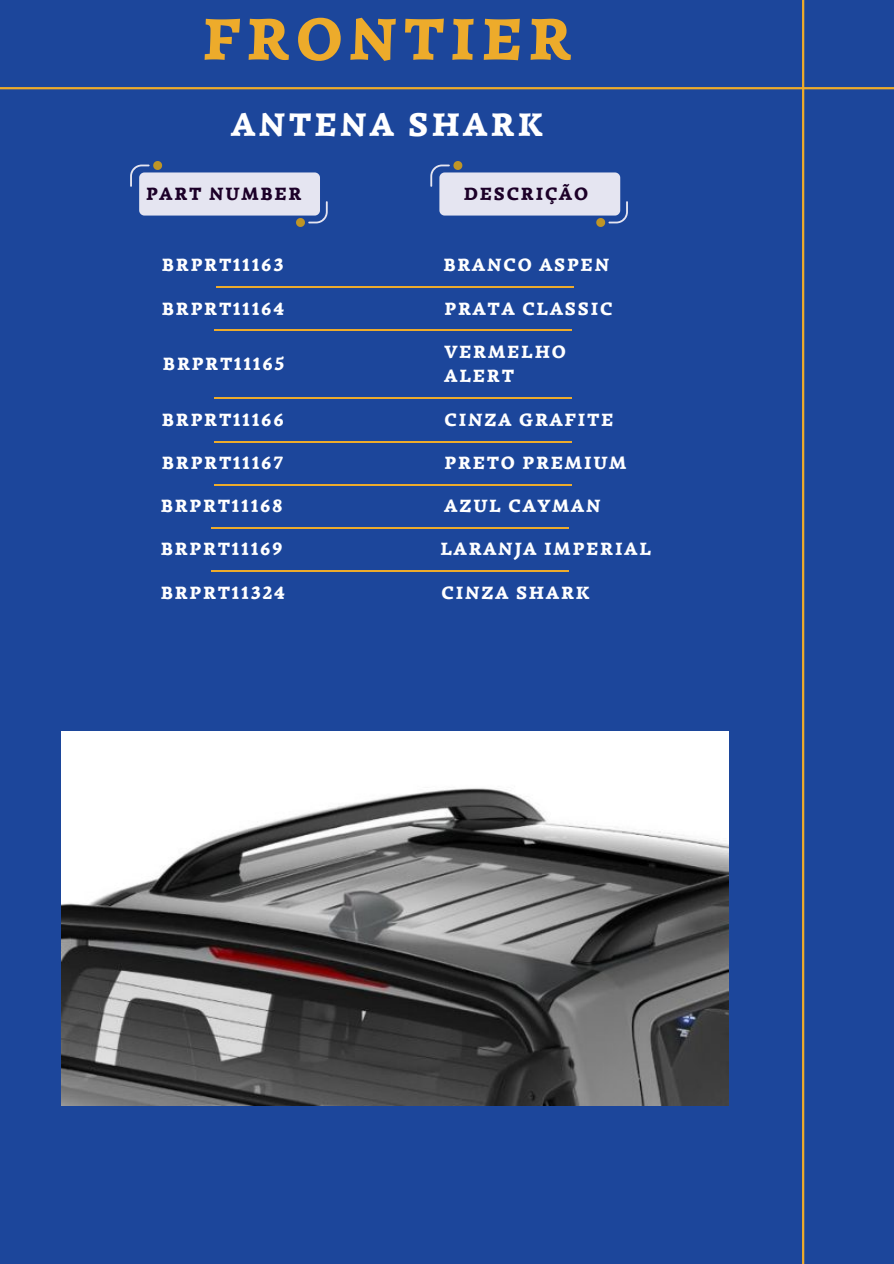
<style>
.page{position:relative;width:894px;height:1264px;background:#fff}
.page>*{position:absolute;margin:0;border:0;box-sizing:border-box;transform-origin:0 0}
.t1{font:900 60px "Simonetta";letter-spacing:.105em;color:#edab2b}
.t2{font:italic 900 33px "Simonetta";letter-spacing:.105em;color:#fff}
.t3{font:italic 900 18px/24.8px "Simonetta";letter-spacing:.105em;color:#fff}
.t4{font:italic 900 18px "Simonetta";letter-spacing:.105em;color:#1c0028}
</style>
<div class="page">
<div style="left:0;top:0;width:893px;height:1263px;background:#1c469b"></div>
<hr style="left:801px;top:0;width:3px;height:1263px;background:#edab2b">
<hr style="left:0;top:87px;width:893px;height:2px;background:#edab2b">
<hr style="left:216px;top:286px;width:357px;height:2px;background:#edab2b">
<hr style="left:214px;top:329px;width:357px;height:2px;background:#edab2b">
<hr style="left:214px;top:397px;width:357px;height:2px;background:#edab2b">
<hr style="left:214px;top:441px;width:357px;height:1px;background:#edab2b">
<hr style="left:214px;top:484px;width:357px;height:1px;background:#edab2b">
<svg style="left:130px;top:161px;width:197px;height:66px"></svg>
<svg style="left:430px;top:161px;width:197px;height:66px"></svg>
<hr style="left:211px;top:527px;width:357px;height:2px;background:#edab2b">
<hr style="left:211px;top:570px;width:357px;height:2px;background:#edab2b">
<img style="left:61px;top:731px;width:666px;height:374px">
<h1 class="t1" style="left:202px;top:2px;width:370px">FRONTIER</h1>
<p class="t2" style="left:231px;top:104px;width:313px">ANTENA SHARK</p>
<p class="t4" style="left:146px;top:182px;width:157px">PART NUMBER</p>
<p class="t4" style="left:463px;top:183px;width:126px">DESCRIÇÃO</p>
<p class="t3" style="left:162px;top:253px;width:123px">BRPRT11163</p>
<p class="t3" style="left:443px;top:253px;width:167px">BRANCO ASPEN</p>
<p class="t3" style="left:162px;top:296px;width:124px">BRPRT11164</p>
<p class="t3" style="left:444px;top:296px;width:169px">PRATA CLASSIC</p>
<p class="t3" style="left:444px;top:339px;width:123px">VERMELHO<br>ALERT</p>
<p class="t3" style="left:444px;top:407px;width:170px">CINZA GRAFITE</p>
<p class="t3" style="left:444px;top:450px;width:183px">PRETO PREMIUM</p>
<p class="t3" style="left:163px;top:352px;width:123px">BRPRT11165</p>
<p class="t3" style="left:162px;top:407px;width:123px">BRPRT11166</p>
<p class="t3" style="left:162px;top:450px;width:123px">BRPRT11167</p>
<p class="t3" style="left:161px;top:493px;width:123px">BRPRT11168</p>
<p class="t3" style="left:444px;top:493px;width:157px">AZUL CAYMAN</p>
<p class="t3" style="left:161px;top:537px;width:123px">BRPRT11169</p>
<p class="t3" style="left:161px;top:580px;width:126px">BRPRT11324</p>
<p class="t3" style="left:440px;top:537px;width:212px">LARANJA IMPERIAL</p>
<p class="t3" style="left:441px;top:580px;width:149px">CINZA SHARK</p>
</div>
